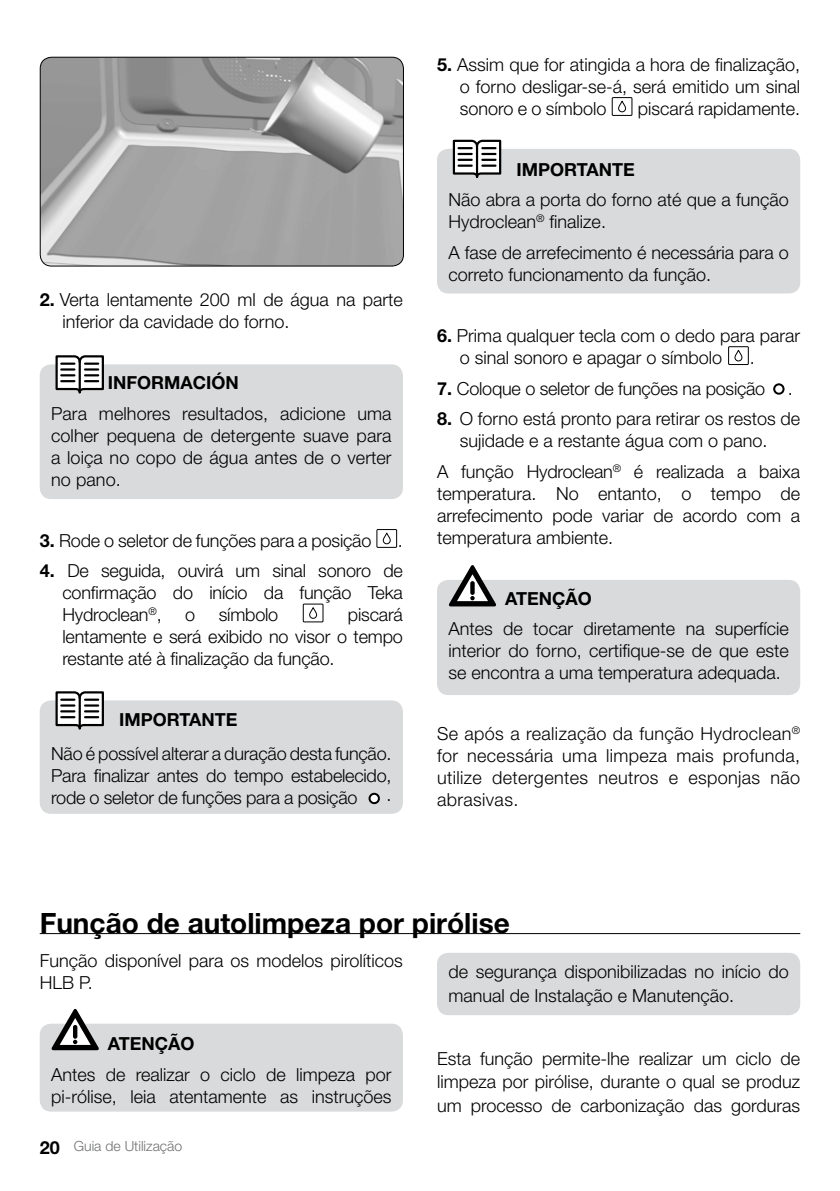
<style>
.page{position:relative;width:840px;height:1191px;background:#fff}
.page>*{position:absolute;margin:0;border:0;box-sizing:border-box;transform-origin:0 0}
.t1{font:700 28px "Helvetica Neue";color:#000}
.t2{font:300 18px/22px "Helvetica Neue";color:#000;text-align:justify}
.t3{font:700 18px "Helvetica Neue";color:#000}
.t4{font:300 14px "Helvetica Neue";color:#707172}
.s1{font-weight:700}
.s2{font-weight:700;font-size:18px;color:#000}
</style>
<div class="page">
<div style="left:40px;top:364px;width:363px;height:135px;background:#d9dadb;border-radius:11px"></div>
<div style="left:437px;top:580px;width:362px;height:115px;background:#d9dadb;border-radius:11px"></div>
<svg style="left:449px;top:565px;width:47px;height:41px"></svg>
<div style="left:437px;top:149px;width:362px;height:144px;background:#d9dadb;border-radius:11px"></div>
<svg style="left:452px;top:139px;width:50px;height:39px"></svg>
<hr style="left:475px;top:146px;width:3px;height:31px;background:#000">
<div style="left:40px;top:700px;width:363px;height:114px;background:#d9dadb;border-radius:11px"></div>
<svg style="left:54px;top:691px;width:51px;height:39px"></svg>
<hr style="left:79px;top:698px;width:2px;height:30px;background:#000">
<svg style="left:54px;top:355px;width:51px;height:39px"></svg>
<hr style="left:79px;top:362px;width:2px;height:30px;background:#000">
<div style="left:376px;top:529px;width:21px;height:19px;border:1px solid #000"></div>
<div style="left:382px;top:532px;width:8px;height:12px;border:1px solid #000;border-radius:3px"></div>
<div style="left:302px;top:603px;width:21px;height:19px;border:1px solid #000"></div>
<div style="left:309px;top:607px;width:8px;height:12px;border:1px solid #000;border-radius:3px"></div>
<svg style="left:368px;top:792px;width:11px;height:12px"></svg>
<div style="left:611px;top:97px;width:21px;height:19px;border:1px solid #000"></div>
<div style="left:617px;top:101px;width:8px;height:11px;border:1px solid #000;border-radius:3px"></div>
<svg style="left:728px;top:347px;width:19px;height:17px"></svg>
<div style="left:727px;top:346px;width:21px;height:19px;border:1px solid #000"></div>
<div style="left:734px;top:350px;width:8px;height:11px;border:1px solid #000;border-radius:3px"></div>
<svg style="left:772px;top:383px;width:12px;height:12px"></svg>
<img style="left:40px;top:57px;width:363px;height:209px">
<div style="left:40px;top:57px;width:364px;height:209px;border:1px solid #000;border-radius:11px"></div>
<div style="left:40px;top:1023px;width:363px;height:88px;background:#d9dadb;border-radius:11px"></div>
<svg style="left:51px;top:1008px;width:48px;height:42px"></svg>
<div style="left:437px;top:952px;width:362px;height:63px;background:#d9dadb;border-radius:11px"></div>
<hr style="left:40px;top:933px;width:759px;height:1px;background:#000">
<p class="t2" style="left:459px;top:53px;width:342px;text-indent:-23px"><span class="s1">5.</span> Assim que for atingida a hora de finalização, o forno desligar-se-á, será emitido um sinal sonoro e o símbolo</p>
<p class="t2" style="left:637px;top:97px;width:164px">piscará rapidamente.</p>
<p class="t2" style="left:62px;top:288px;width:342px;text-indent:-23px"><span class="s1">2.</span> Verta lentamente 200 ml de água na parte inferior da cavidade do forno.</p>
<p class="t3" style="left:108px;top:372px;width:132px">INFoRMaCIóN</p>
<p class="t2" style="left:51px;top:402px;width:342px">Para melhores resultados, adicione uma colher pequena de detergente suave para a loiça no copo de água antes de o verter no pano.</p>
<p class="t2" style="left:40px;top:529px;width:333px"><span class="s1">3.</span> Rode o seletor de funções para a posição</p>
<p class="t2" style="left:398px;top:529px;width:7px">.</p>
<p class="t2" style="left:62px;top:559px;width:342px;text-indent:-23px"><span class="s1">4.</span> De seguida, ouvirá um sinal sonoro de confirmação do início da função Teka Hydroclean<sup>®</sup>,</p>
<p class="t2" style="left:62px;top:603px;width:342px;text-indent:285px">piscará lentamente e será exibido no visor o tempo restante até à finalização da função.</p>
<p class="t2" style="left:185px;top:603px;width:12px">o</p>
<p class="t2" style="left:218px;top:603px;width:61px">símbolo</p>
<p class="t3" style="left:119px;top:709px;width:120px">IMpoRTaNTE</p>
<p class="t2" style="left:51px;top:742px;width:342px">Não é possível alterar a duração desta função.<br>Para finalizar antes do tempo estabelecido, rode o seletor de funções para a posição</p>
<p class="t2" style="left:386px;top:783px;width:7px">.</p>
<p class="t3" style="left:516px;top:158px;width:120px">IMpoRTaNTE</p>
<p class="t2" style="left:448px;top:189px;width:342px">Não abra a porta do forno até que a função<br>Hydroclean<sup>®</sup> finalize.</p>
<p class="t2" style="left:448px;top:241px;width:342px">A fase de arrefecimento é necessária para o correto funcionamento da função.</p>
<p class="t2" style="left:459px;top:324px;width:342px;text-indent:-23px"><span class="s1">6.</span> Prima qualquer tecla com o dedo para parar o sinal sonoro e apagar o símbolo</p>
<p class="t2" style="left:749px;top:346px;width:7px">.</p>
<p class="t2" style="left:437px;top:377px;width:357px"><span class="s1">7.</span> Coloque o seletor de funções na posição .</p>
<p class="t2" style="left:437px;top:407px;width:364px;text-align:center"><span class="s1">8.</span> O forno está pronto para retirar os restos de sujidade e a restante água com o pano.</p>
<p class="t2" style="left:437px;top:460px;width:364px">A função Hydroclean<sup>®</sup> é realizada a baixa temperatura. No entanto, o tempo de arrefecimento pode variar de acordo com a temperatura ambiente.</p>
<p class="t3" style="left:505px;top:587px;width:88px">aTENÇÃo</p>
<p class="t2" style="left:448px;top:617px;width:342px">Antes de tocar diretamente na superfície interior do forno, certifique-se de que este se encontra a uma temperatura adequada.</p>
<p class="t2" style="left:437px;top:722px;width:364px">Se após a realização da função Hydroclean<sup>® </sup>for necessária uma limpeza mais profunda, utilize detergentes neutros e esponjas não abrasivas.</p>
<h1 class="t1" style="left:40px;top:905px;width:471px">Função de autolimpeza por pirólise</h1>
<p class="t2" style="left:40px;top:949px;width:364px">Função disponível para os modelos pirolíticos<br>HLB P.</p>
<p class="t2" style="left:448px;top:960px;width:342px;line-height:23.2px">de segurança disponibilizadas no início do manual de Instalação e Manutenção.</p>
<p class="t3" style="left:108px;top:1032px;width:88px">aTENÇÃo</p>
<p class="t2" style="left:51px;top:1062px;width:342px">Antes de realizar o ciclo de limpeza por pi-rólise, leia atentamente as instruções</p>
<p class="t4" style="left:40px;top:1137px;width:144px"><span class="s2">20</span> Guia de Utilização</p>
<p class="t2" style="left:437px;top:1046px;width:364px;line-height:23.2px">Esta função permite-lhe realizar um ciclo de limpeza por pirólise, durante o qual se produz um processo de carbonização das gorduras</p>
</div>
